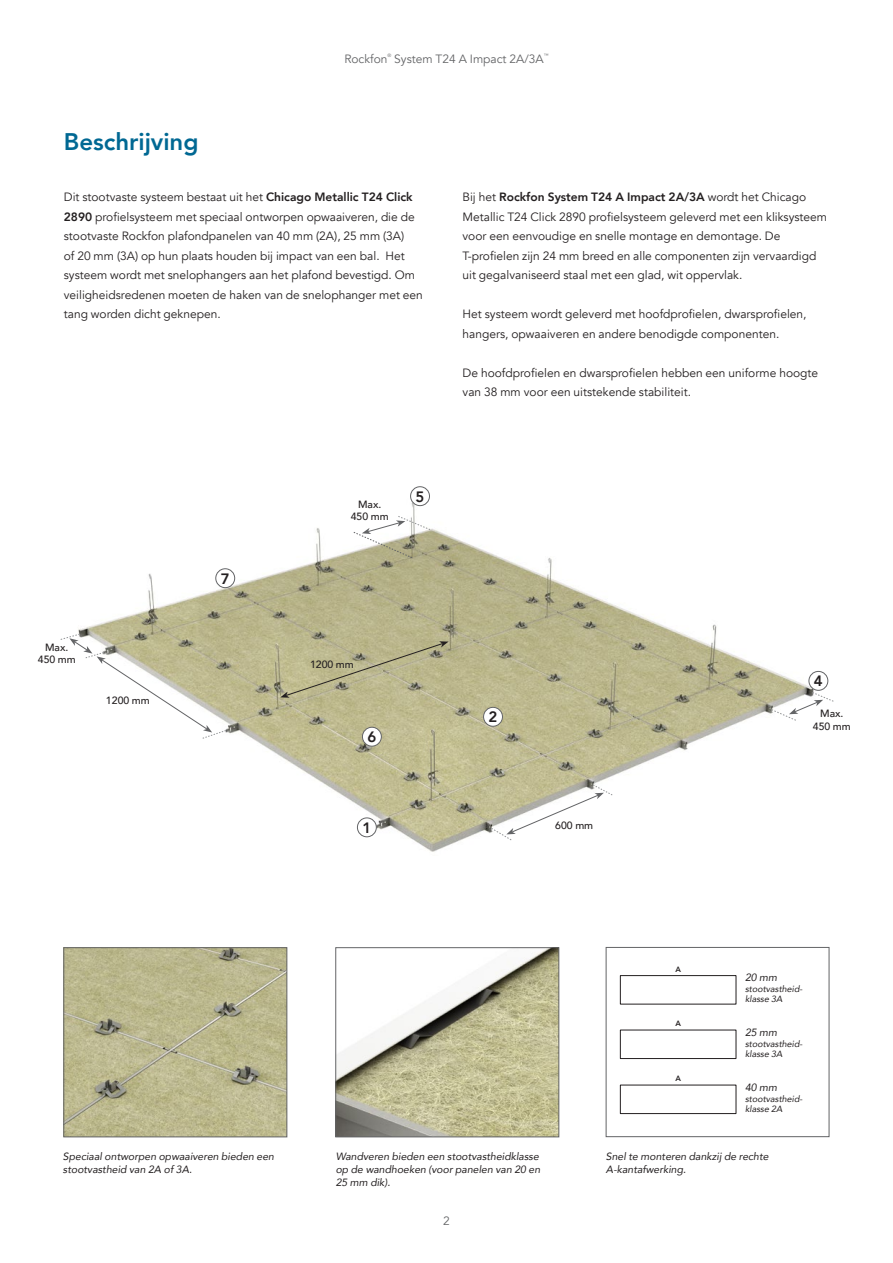
<style>
.page{position:relative;width:893px;height:1263px;background:#fff}
.page>*{position:absolute;margin:0;border:0;box-sizing:border-box;transform-origin:0 0}
.t1{font:800 24px "Avenir";color:#006893}
.t2{font:800 15px "Avenir";color:#231f20}
.t3{font:12px/19.5px "Avenir";color:#231f20}
.t4{font:12px "Avenir";color:#636466}
.t5{font:italic 10.5px/12.6px "Avenir";color:#231f20}
.t6{font:500 10.5px/12.6px "Avenir";color:#231f20;text-align:center}
.t7{font:italic 9px/10.5px "Avenir";color:#231f20}
.t8{font:800 7.65px "Avenir";color:#231f20}
.t9{font:4.8px "Avenir";color:#636466}
.s1{font-weight:800}
</style>
<div class="page">
<img style="left:78px;top:489px;width:742px;height:363px">
<div style="left:606px;top:947px;width:223px;height:190px;border:1px solid #636466"></div>
<img style="left:338px;top:949px;width:219px;height:186px">
<div style="left:336px;top:947px;width:223px;height:190px;border:1px solid #636466"></div>
<img style="left:66px;top:949px;width:219px;height:186px">
<div style="left:64px;top:947px;width:223px;height:190px;border:1px solid #636466"></div>
<svg style="left:280px;top:641px;width:168px;height:57px;background:#b6b28b"></svg>
<div style="left:362px;top:727px;width:19px;height:19px;background:#fff;border-radius:50%"></div>
<div style="left:362px;top:727px;width:19px;height:19px;border:1px solid #636466;border-radius:50%"></div>
<div style="left:411px;top:487px;width:18px;height:19px;background:#fff;border-radius:50%"></div>
<div style="left:410px;top:487px;width:20px;height:19px;border:1px solid #636466;border-radius:50%"></div>
<div style="left:216px;top:569px;width:19px;height:19px;background:#fff;border-radius:50%"></div>
<div style="left:216px;top:569px;width:19px;height:19px;border:1px solid #636466;border-radius:50%"></div>
<div style="left:484px;top:707px;width:18px;height:19px;background:#fff;border-radius:50%"></div>
<div style="left:483px;top:707px;width:20px;height:19px;border:1px solid #636466;border-radius:50%"></div>
<div style="left:620px;top:975px;width:116px;height:29px;border:1px solid #231f20"></div>
<div style="left:620px;top:1030px;width:116px;height:29px;border:1px solid #231f20"></div>
<div style="left:620px;top:1085px;width:116px;height:29px;border:1px solid #231f20"></div>
<svg style="left:491px;top:784px;width:122px;height:56px"></svg>
<svg style="left:771px;top:692px;width:63px;height:29px"></svg>
<div style="left:357px;top:818px;width:19px;height:19px;background:#fff;border-radius:50%"></div>
<div style="left:357px;top:818px;width:19px;height:19px;border:1px solid #636466;border-radius:50%"></div>
<div style="left:809px;top:671px;width:19px;height:19px;background:#fff;border-radius:50%"></div>
<div style="left:809px;top:671px;width:19px;height:19px;border:1px solid #636466;border-radius:50%"></div>
<svg style="left:60px;top:633px;width:166px;height:106px"></svg>
<svg style="left:353px;top:516px;width:78px;height:42px"></svg>
<p class="t4" style="left:344px;top:52px;width:45px">Rockfon</p>
<p class="t9" style="left:388px;top:53px;width:5px">®</p>
<p class="t4" style="left:394px;top:52px;width:151px">System T24 A Impact 2A/3A</p>
<p class="t9" style="left:544px;top:53px;width:6px">™</p>
<h1 class="t1" style="left:64px;top:123px;width:136px">Beschrijving</h1>
<p class="t3" style="left:64px;top:188px;width:361px">Dit stootvaste systeem bestaat uit het <span class="s1">Chicago Metallic T24 Click 2890</span> profielsysteem met speciaal ontworpen opwaaiveren, die de stootvaste Rockfon plafondpanelen van 40 mm (2A), 25 mm (3A)<br>of 20 mm (3A) op hun plaats houden bij impact van een bal. Het systeem wordt met snelophangers aan het plafond bevestigd. Om veiligheidsredenen moeten de haken van de snelophanger met een tang worden dicht geknepen.</p>
<p class="t3" style="left:462px;top:188px;width:366px">Bij het <span class="s1">Rockfon System T24 A Impact 2A/3A</span> wordt het Chicago Metallic T24 Click 2890 profielsysteem geleverd met een kliksysteem voor een eenvoudige en snelle montage en demontage. De T-profielen zijn 24 mm breed en alle componenten zijn vervaardigd uit gegalvaniseerd staal met een glad, wit oppervlak.</p>
<p class="t3" style="left:463px;top:305px;width:346px">Het systeem wordt geleverd met hoofdprofielen, dwarsprofielen, hangers, opwaaiveren en andere benodigde componenten.</p>
<p class="t3" style="left:463px;top:363px;width:357px">De hoofdprofielen en dwarsprofielen hebben een uniforme hoogte van 38 mm voor een uitstekende stabiliteit.</p>
<p class="t6" style="left:38px;top:640px;width:39px">Max.<br>450 mm</p>
<p class="t6" style="left:106px;top:694px;width:45px">1200 mm</p>
<p class="t2" style="left:221px;top:567px;width:10px">7</p>
<p class="t6" style="left:351px;top:497px;width:39px">Max.<br>450 mm</p>
<p class="t2" style="left:416px;top:485px;width:10px">5</p>
<p class="t6" style="left:310px;top:657px;width:45px">1200 mm</p>
<p class="t2" style="left:367px;top:725px;width:10px">6</p>
<p class="t2" style="left:362px;top:816px;width:10px">1</p>
<p class="t2" style="left:489px;top:705px;width:10px">2</p>
<p class="t6" style="left:555px;top:818px;width:39px">600 mm</p>
<p class="t2" style="left:814px;top:669px;width:10px">4</p>
<p class="t6" style="left:813px;top:706px;width:39px">Max.<br>450 mm</p>
<p class="t8" style="left:675px;top:963px;width:7px">A</p>
<p class="t8" style="left:675px;top:1018px;width:7px">A</p>
<p class="t8" style="left:675px;top:1073px;width:7px">A</p>
<p class="t5" style="left:745px;top:971px;width:34px">20 mm</p>
<p class="t7" style="left:745px;top:983px;width:59px">stootvastheid&shy;klasse 3A</p>
<p class="t5" style="left:745px;top:1026px;width:34px">25 mm</p>
<p class="t7" style="left:745px;top:1038px;width:59px">stootvastheid&shy;klasse 3A</p>
<p class="t5" style="left:745px;top:1081px;width:34px">40 mm</p>
<p class="t7" style="left:745px;top:1093px;width:59px">stootvastheid&shy;klasse 2A</p>
<p class="t5" style="left:63px;top:1150px;width:213px">Speciaal ontworpen opwaaiveren bieden een stootvastheid van 2A of 3A.</p>
<p class="t5" style="left:606px;top:1150px;width:164px">Snel te monteren dankzij de rechte<br>A-kantafwerking.</p>
<p class="t5" style="left:336px;top:1150px;width:206px">Wandveren bieden een stootvastheidklasse op de wandhoeken (voor panelen van 20 en<br>25 mm dik).</p>
<p class="t4" style="left:443px;top:1213px;width:8px">2</p>
</div>
